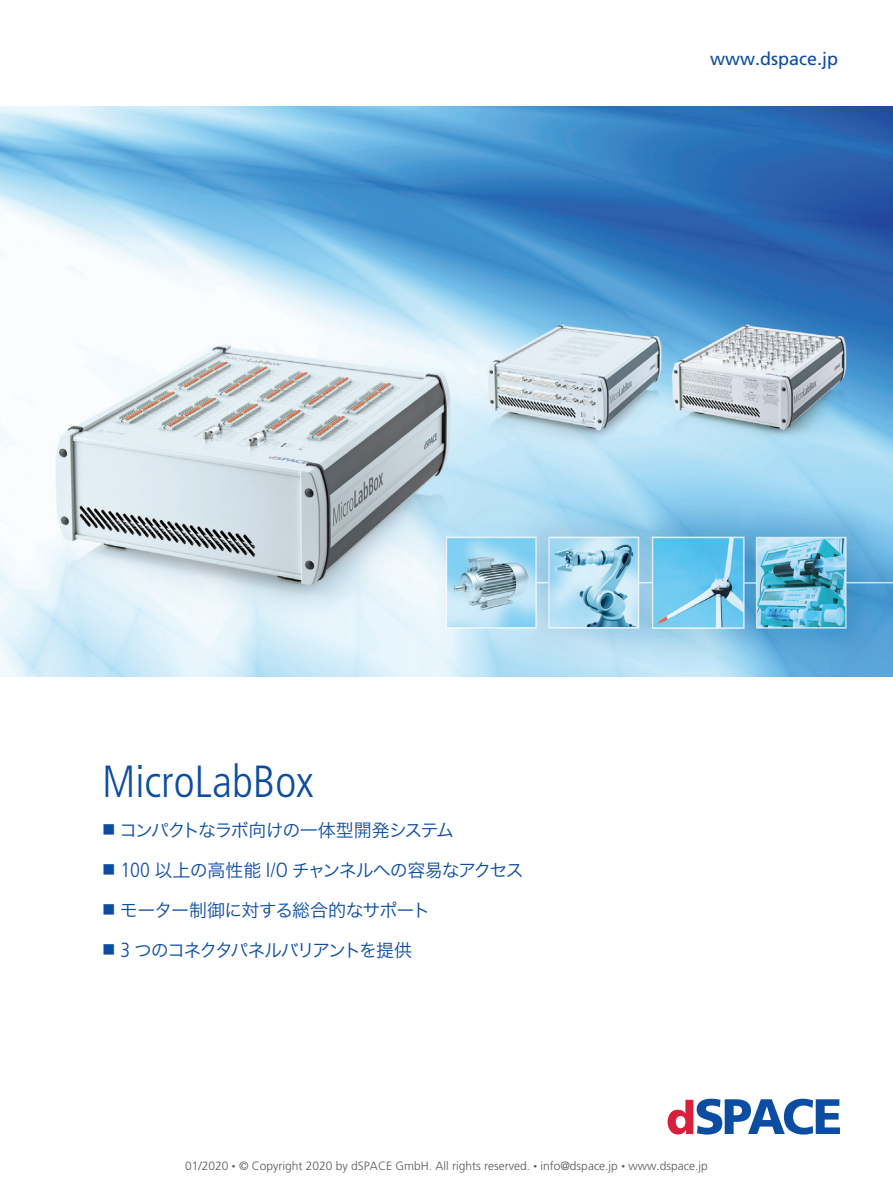
<style>
.page{position:relative;width:893px;height:1188px;background:#fff}
.page>*{position:absolute;margin:0;border:0;box-sizing:border-box;transform-origin:0 0}
.Titel_30_auf_36{font:300 condensed 45px "Frutiger LT Pro";color:#0d4da1}
.Kategorie{font:18px "Hira Kaku Pro W3";letter-spacing:-.065em;color:#0d4da1}
.Kategorie-2{font:18px "Hira Kaku Pro W3";letter-spacing:-.1em;color:#0d4da1}
.t1{font:18px "Frutiger LT Pro";color:#0d4da1}
.t2{font:300 12px "Frutiger LT Pro";color:#57585a}
.s1{font-family:"Frutiger LT Pro";font-weight:300;font-stretch:condensed;font-size:20.55px}
.s2{font-family:"Arial";font-weight:400;font-size:10.5px}
</style>
<div class="page">
<img style="left:0;top:106px;width:893px;height:571px">
<svg style="left:668px;top:1099px;width:172px;height:36px"></svg>
<p class="t1" style="left:710px;top:48px;width:129px">www.dspace.jp</p>
<p class="Titel_30_auf_36" style="left:102px;top:755px;width:213px">MicroLabBox</p>
<p class="Kategorie" style="left:102px;top:814px;width:354px">■ コンパクトなラボ向けの一体型開発システム</p>
<p class="Kategorie" style="left:102px;top:854px;width:423px">■ <span class="s1">100</span> 以上の高性能 <span class="s1">I/O</span> チャンネルへの容易なアクセス</p>
<p class="Kategorie" style="left:102px;top:894px;width:330px">■ モーター制御に対する総合的なサポート</p>
<p class="Kategorie-2" style="left:102px;top:934px;width:312px">■ <span class="s1">3</span> つのコネクタパネルバリアントを提供</p>
<p class="t2" style="left:185px;top:1159px;width:524px">01/2020 <span class="s2">•</span> © Copyright 2020 by dSPACE GmbH. All rights reserved. <span class="s2">•</span> info@dspace.jp <span class="s2">•</span> www.dspace.jp</p>
</div>
